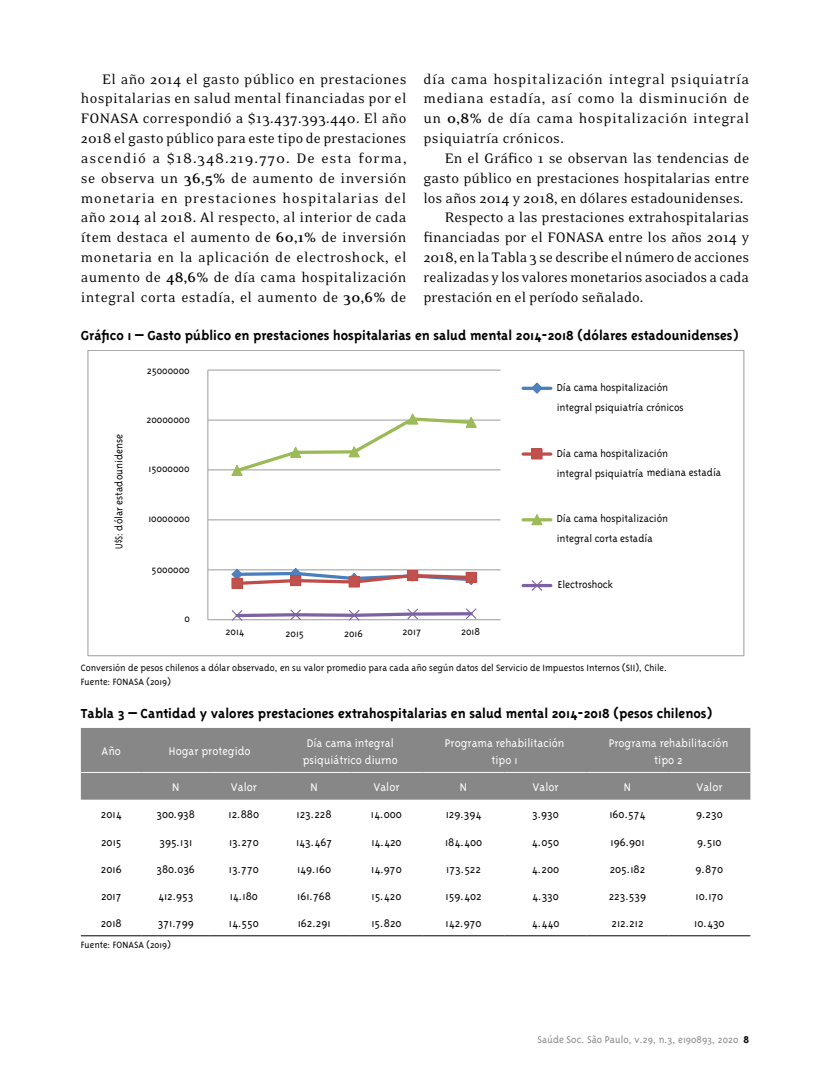
<style>
.page{position:relative;width:830px;height:1085px;background:#fff}
.page>*{position:absolute;margin:0;border:0;box-sizing:border-box;transform-origin:0 0}
.t1{font:15.75px/19.8px "Eidetic Neo";color:#000;text-align:justify}
.t2{font:700 15px "Triplex";color:#000}
.t3{font:300 12.75px "Triplex";color:#000}
.t4{font:300 12.75px/16.5px "Triplex";color:#fff;text-align:center}
.t5{font:300 11.55px/20px "Triplex";color:#000}
.t6{font:300 11.55px "Triplex";color:#000;scale:.85 1}
.t7{font:300 11.25px "Triplex";color:#878787}
.t8{font:300 10.5px/13.5px "Triplex";color:#000}
.s1{font-weight:700}
.s2{font-weight:700;color:#000}
</style>
<div class="page">
<hr style="left:208px;top:569px;width:292px;height:1px;background:#a2a2a2">
<hr style="left:208px;top:519px;width:292px;height:1px;background:#a2a2a2">
<hr style="left:208px;top:469px;width:292px;height:1px;background:#a2a2a2">
<hr style="left:208px;top:419px;width:292px;height:1px;background:#a2a2a2">
<hr style="left:208px;top:369px;width:292px;height:1px;background:#a2a2a2">
<hr style="left:207px;top:370px;width:1px;height:249px;background:#a2a2a2">
<hr style="left:208px;top:619px;width:292px;height:1px;background:#a2a2a2">
<svg style="left:230px;top:568px;width:247px;height:18px"></svg>
<div style="left:232px;top:578px;width:10px;height:10px;background:#c1514e"></div>
<div style="left:231px;top:577px;width:11px;height:12px;border:1px solid #bf4c49"></div>
<div style="left:290px;top:575px;width:10px;height:10px;background:#c1514e"></div>
<div style="left:290px;top:575px;width:11px;height:11px;border:1px solid #bf4c49"></div>
<div style="left:349px;top:577px;width:10px;height:10px;background:#c1514e"></div>
<div style="left:348px;top:576px;width:11px;height:11px;border:1px solid #bf4c49"></div>
<div style="left:407px;top:570px;width:10px;height:10px;background:#c1514e"></div>
<div style="left:407px;top:570px;width:11px;height:11px;border:1px solid #bf4c49"></div>
<div style="left:466px;top:572px;width:10px;height:10px;background:#c1514e"></div>
<div style="left:465px;top:571px;width:11px;height:12px;border:1px solid #bf4c49"></div>
<svg style="left:230px;top:413px;width:247px;height:63px"></svg>
<svg style="left:230px;top:608px;width:247px;height:13px"></svg>
<svg style="left:523px;top:386px;width:27px;height:4px"></svg>
<svg style="left:530px;top:382px;width:13px;height:12px"></svg>
<hr style="left:523px;top:452px;width:27px;height:3px;background:#bf4c49">
<div style="left:531px;top:449px;width:10px;height:10px;background:#c1514e"></div>
<div style="left:531px;top:448px;width:11px;height:11px;border:1px solid #bf4c49"></div>
<hr style="left:523px;top:518px;width:27px;height:3px;background:#9aba55">
<svg style="left:530px;top:514px;width:13px;height:11px"></svg>
<hr style="left:523px;top:584px;width:27px;height:3px;background:#7d61a1">
<svg style="left:530px;top:580px;width:13px;height:11px"></svg>
<div style="left:81px;top:728px;width:669px;height:71px;background:#878787"></div>
<hr style="left:81px;top:935px;width:61px;height:1px;background:#000">
<hr style="left:142px;top:935px;width:68px;height:1px;background:#000">
<hr style="left:210px;top:935px;width:68px;height:1px;background:#000">
<hr style="left:278px;top:935px;width:72px;height:1px;background:#000">
<hr style="left:350px;top:935px;width:72px;height:1px;background:#000">
<hr style="left:422px;top:935px;width:82px;height:1px;background:#000">
<hr style="left:504px;top:935px;width:82px;height:1px;background:#000">
<hr style="left:586px;top:935px;width:82px;height:1px;background:#000">
<hr style="left:668px;top:935px;width:82px;height:1px;background:#000">
<hr style="left:81px;top:772px;width:61px;height:1px;background:#fff">
<hr style="left:142px;top:772px;width:68px;height:1px;background:#fff">
<hr style="left:210px;top:772px;width:68px;height:1px;background:#fff">
<hr style="left:278px;top:772px;width:72px;height:1px;background:#fff">
<hr style="left:350px;top:772px;width:72px;height:1px;background:#fff">
<hr style="left:422px;top:772px;width:82px;height:1px;background:#fff">
<hr style="left:504px;top:772px;width:82px;height:1px;background:#fff">
<hr style="left:586px;top:772px;width:82px;height:1px;background:#fff">
<hr style="left:668px;top:772px;width:82px;height:1px;background:#fff">
<p class="t1" style="left:81px;top:69px;width:327px;text-indent:21px">El año 2014 el gasto público en prestaciones hospitalarias en salud mental financiadas por el FONASA correspondió a $13.437.393.440. El año 2018 el gasto público para este tipo de prestaciones ascendió a $18.348.219.770. De esta forma, se observa un <span class="s1">36,5%</span> de aumento de inversión monetaria en prestaciones hospitalarias del año 2014 al 2018. Al respecto, al interior de cada ítem destaca el aumento de <span class="s1">60,1%</span> de inversión monetaria en la aplicación de electroshock, el aumento de <span class="s1">48,6%</span> de día cama hospitalización integral corta estadía, el aumento de <span class="s1">30,6%</span> de</p>
<p class="t1" style="left:423px;top:69px;width:327px">día cama hospitalización integral psiquiatría mediana estadía, así como la disminución de un <span class="s1">0,8%</span> de día cama hospitalización integral psiquiatría crónicos.</p>
<p class="t1" style="left:444px;top:149px;width:306px">En el Gráfico 1 se observan las tendencias de</p>
<p class="t1" style="left:423px;top:168px;width:327px">gasto público en prestaciones hospitalarias entre</p>
<p class="t1" style="left:423px;top:188px;width:321px">los años 2014 y 2018, en dólares estadounidenses.</p>
<p class="t1" style="left:444px;top:208px;width:306px">Respecto a las prestaciones extrahospitalarias</p>
<p class="t1" style="left:423px;top:228px;width:327px">financiadas por el FONASA entre los años 2014 y</p>
<p class="t1" style="left:423px;top:248px;width:327px">2018, en la Tabla 3 se describe el número de acciones</p>
<p class="t1" style="left:423px;top:267px;width:327px">realizadas y los valores monetarios asociados a cada</p>
<p class="t1" style="left:423px;top:287px;width:221px">prestación en el período señalado.</p>
<p class="t2" style="left:81px;top:327px;width:658px">Gráfico 1 – Gasto público en prestaciones hospitalarias en salud mental 2014-2018 (dólares estadounidenses)</p>
<p class="t6" style="left:112px;top:548px;width:136px;rotate:-90deg">U$S: dólar estadounidense</p>
<p class="t5" style="left:147px;top:360px;width:45px">25000000</p>
<p class="t5" style="left:146px;top:409px;width:45px">20000000</p>
<p class="t5" style="left:148px;top:459px;width:42px">15000000</p>
<p class="t5" style="left:148px;top:508px;width:43px">10000000</p>
<p class="t5" style="left:151px;top:559px;width:40px">5000000</p>
<p class="t5" style="left:184px;top:608px;width:7px">0</p>
<p class="t5" style="left:225px;top:621px;width:20px">2014</p>
<p class="t5" style="left:285px;top:623px;width:20px">2015</p>
<p class="t5" style="left:344px;top:623px;width:20px">2016</p>
<p class="t5" style="left:402px;top:621px;width:20px">2017</p>
<p class="t5" style="left:461px;top:621px;width:20px">2018</p>
<p class="t5" style="left:556px;top:377px;width:128px">Día cama hospitalización integral psiquiatría crónicos</p>
<p class="t5" style="left:556px;top:443px;width:166px">Día cama hospitalización<br>integral psiquiatría mediana estadía</p>
<p class="t5" style="left:556px;top:508px;width:113px">Día cama hospitalización integral corta estadía</p>
<p class="t5" style="left:557px;top:574px;width:57px">Electroshock</p>
<p class="t8" style="left:81px;top:661px;width:587px">Conversión de pesos chilenos a dólar observado, en su valor promedio para cada año según datos del Servicio de Impuestos Internos (SII), Chile.<br>Fuente: FONASA (2019)</p>
<p class="t2" style="left:81px;top:704px;width:632px">Tabla 3 – Cantidad y valores prestaciones extrahospitalarias en salud mental 2014-2018 (pesos chilenos)</p>
<p class="t4" style="left:102px;top:742px;width:21px">Año</p>
<p class="t4" style="left:169px;top:742px;width:83px">Hogar protegido</p>
<p class="t4" style="left:302px;top:734px;width:97px">Día cama integral psiquiátrico diurno</p>
<p class="t4" style="left:444px;top:734px;width:121px">Programa rehabilitación tipo 1</p>
<p class="t4" style="left:608px;top:734px;width:121px">Programa rehabilitación tipo 2</p>
<p class="t4" style="left:172px;top:778px;width:9px">Nº</p>
<p class="t4" style="left:231px;top:778px;width:28px">Valor</p>
<p class="t4" style="left:310px;top:778px;width:9px">Nº</p>
<p class="t4" style="left:373px;top:778px;width:28px">Valor</p>
<p class="t4" style="left:460px;top:778px;width:9px">Nº</p>
<p class="t4" style="left:532px;top:778px;width:28px">Valor</p>
<p class="t4" style="left:623px;top:778px;width:9px">Nº</p>
<p class="t4" style="left:696px;top:778px;width:28px">Valor</p>
<p class="t3" style="left:101px;top:807px;width:22px">2014</p>
<p class="t3" style="left:156px;top:807px;width:40px">300.938</p>
<p class="t3" style="left:228px;top:807px;width:32px">12.880</p>
<p class="t3" style="left:296px;top:807px;width:36px">123.228</p>
<p class="t3" style="left:371px;top:807px;width:32px">14.000</p>
<p class="t3" style="left:445px;top:807px;width:37px">129.394</p>
<p class="t3" style="left:532px;top:807px;width:28px">3.930</p>
<p class="t3" style="left:609px;top:807px;width:38px">160.574</p>
<p class="t3" style="left:695px;top:807px;width:28px">9.230</p>
<p class="t3" style="left:101px;top:834px;width:22px">2015</p>
<p class="t3" style="left:159px;top:834px;width:34px">395.131</p>
<p class="t3" style="left:229px;top:834px;width:31px">13.270</p>
<p class="t3" style="left:296px;top:834px;width:38px">143.467</p>
<p class="t3" style="left:371px;top:834px;width:32px">14.420</p>
<p class="t3" style="left:445px;top:834px;width:39px">184.400</p>
<p class="t3" style="left:531px;top:834px;width:29px">4.050</p>
<p class="t3" style="left:610px;top:834px;width:35px">196.901</p>
<p class="t3" style="left:696px;top:834px;width:26px">9.510</p>
<p class="t3" style="left:101px;top:861px;width:22px">2016</p>
<p class="t3" style="left:156px;top:861px;width:40px">380.036</p>
<p class="t3" style="left:229px;top:861px;width:31px">13.770</p>
<p class="t3" style="left:297px;top:861px;width:35px">149.160</p>
<p class="t3" style="left:371px;top:861px;width:32px">14.970</p>
<p class="t3" style="left:446px;top:861px;width:36px">173.522</p>
<p class="t3" style="left:531px;top:861px;width:29px">4.200</p>
<p class="t3" style="left:609px;top:861px;width:37px">205.182</p>
<p class="t3" style="left:695px;top:861px;width:29px">9.870</p>
<p class="t3" style="left:101px;top:888px;width:22px">2017</p>
<p class="t3" style="left:158px;top:888px;width:37px">412.953</p>
<p class="t3" style="left:230px;top:888px;width:30px">14.180</p>
<p class="t3" style="left:297px;top:888px;width:35px">161.768</p>
<p class="t3" style="left:371px;top:888px;width:31px">15.420</p>
<p class="t3" style="left:445px;top:888px;width:37px">159.402</p>
<p class="t3" style="left:532px;top:888px;width:28px">4.330</p>
<p class="t3" style="left:608px;top:888px;width:39px">223.539</p>
<p class="t3" style="left:695px;top:888px;width:29px">10.170</p>
<p class="t3" style="left:101px;top:916px;width:22px">2018</p>
<p class="t3" style="left:158px;top:916px;width:37px">371.799</p>
<p class="t3" style="left:229px;top:916px;width:32px">14.550</p>
<p class="t3" style="left:297px;top:916px;width:34px">162.291</p>
<p class="t3" style="left:371px;top:916px;width:32px">15.820</p>
<p class="t3" style="left:445px;top:916px;width:38px">142.970</p>
<p class="t3" style="left:531px;top:916px;width:29px">4.440</p>
<p class="t3" style="left:611px;top:916px;width:33px">212.212</p>
<p class="t3" style="left:693px;top:916px;width:32px">10.430</p>
<p class="t8" style="left:81px;top:937px;width:91px">Fuente: FONASA (2019)</p>
<p class="t7" style="left:537px;top:1033px;width:213px">Saúde Soc. São Paulo, v.29, n.3, e190893, 2020 <span class="s2">8</span></p>
</div>
